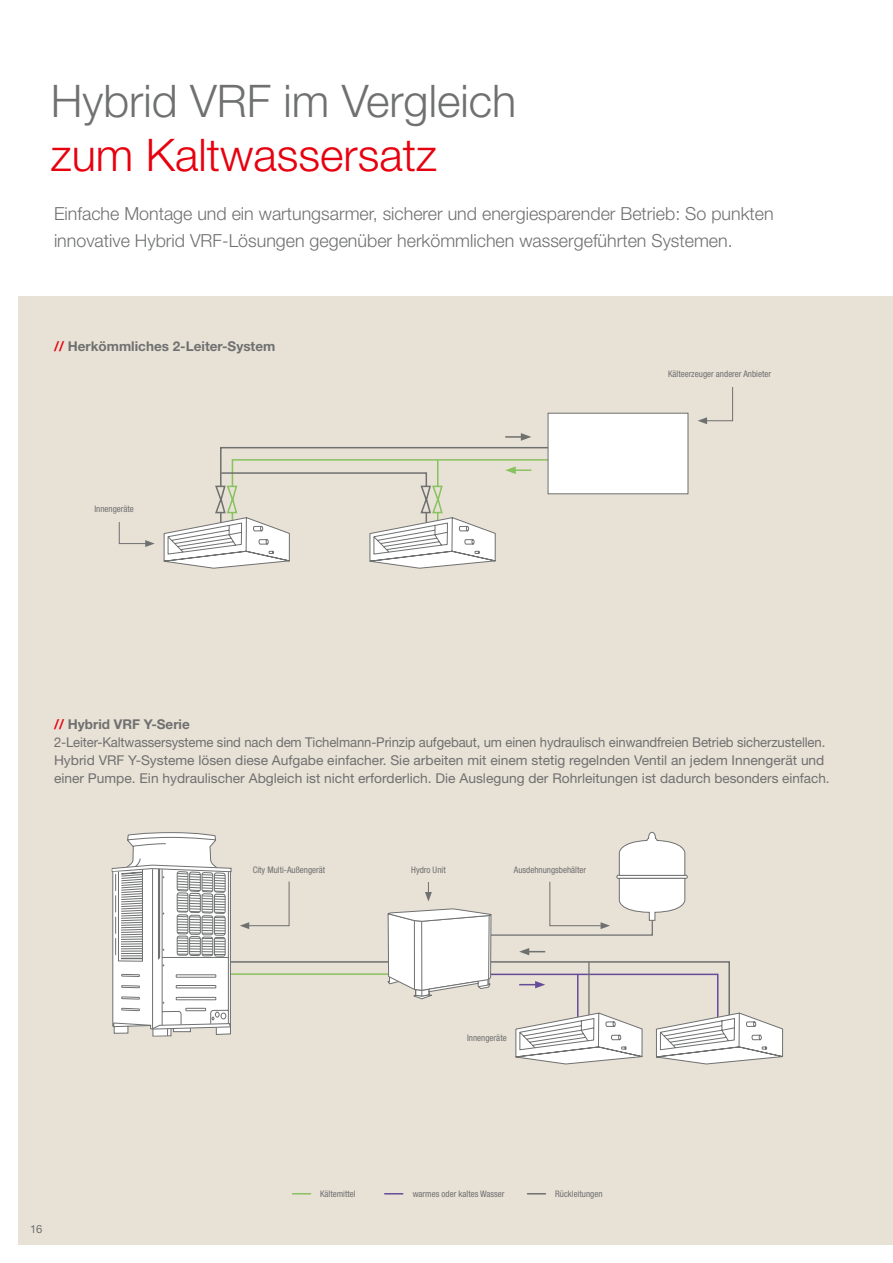
<style>
.page{position:relative;width:893px;height:1263px;background:#fff}
.page>*{position:absolute;margin:0;border:0;box-sizing:border-box;transform-origin:0 0}
.t1{font:300 45px "Helvetica Neue LT Pro";color:#6f7070}
.t2{font:300 45px "Helvetica Neue LT Pro";color:#e7000e}
.t3{font:300 18px/27px "Helvetica Neue LT Pro";color:#6f7070}
.t4{font:13.5px/18px "Helvetica Neue LT Pro";color:#6f7070}
.t5{font:700 13.5px "Helvetica Neue LT Pro";color:#6f7070}
.t6{font:11.25px "Helvetica Neue LT Pro";color:#6f7070}
.t7{font:condensed 9px "Helvetica Neue LT Pro";color:#6f7070}
.s1{color:#e7000e}
.s2{font-weight:700;color:#e7000e}
.s3{font-weight:700}
</style>
<div class="page">
<div style="left:18px;top:297px;width:874px;height:948px;background:#e8e1d6"></div>
<svg style="left:292px;top:1193px;width:18px;height:2px"></svg>
<svg style="left:527px;top:1193px;width:18px;height:2px"></svg>
<svg style="left:384px;top:1193px;width:18px;height:2px"></svg>
<svg style="left:118px;top:522px;width:37px;height:25px"></svg>
<div style="left:547px;top:413px;width:141px;height:81px;background:#fff;border:1px solid #6f7070"></div>
<svg style="left:163px;top:433px;width:425px;height:136px"></svg>
<svg style="left:698px;top:387px;width:35px;height:37px"></svg>
<svg style="left:112px;top:832px;width:672px;height:233px"></svg>
<h1 class="t1" style="left:51px;top:73px;width:467px">Hybrid VRF im Vergleich</h1>
<h1 class="t2" style="left:51px;top:127px;width:387px">zum Kaltwassersatz</h1>
<h2 class="t3" style="left:54px;top:200px;width:721px">Einfache Montage und ein wartungsarmer, sicherer und energiesparender Betrieb: So punkten innovative Hybrid VRF-Lösungen gegenüber herkömmlichen wassergeführten Systemen.</h2>
<p class="t5" style="left:54px;top:338px;width:223px"><span class="s1">//</span> Herkömmliches 2-Leiter-System</p>
<p class="t7" style="left:94px;top:504px;width:41px">Innengeräte</p>
<p class="t7" style="left:668px;top:368px;width:105px">Kälteerzeuger anderer Anbieter</p>
<p class="t4" style="left:54px;top:715px;width:777px"><span class="s2">//</span> <span class="s3">Hybrid VRF Y-Serie<br></span>2-Leiter-Kaltwassersysteme sind nach dem Tichelmann-Prinzip aufgebaut, um einen hydraulisch einwandfreien Betrieb sicherzustellen.<br>Hybrid VRF Y-Systeme lösen diese Aufgabe einfacher. Sie arbeiten mit einem stetig regelnden Ventil an jedem Innengerät und einer Pumpe. Ein hydraulischer Abgleich ist nicht erforderlich. Die Auslegung der Rohrleitungen ist dadurch besonders einfach.</p>
<p class="t7" style="left:253px;top:864px;width:74px">City Multi-Außengerät</p>
<p class="t7" style="left:411px;top:864px;width:36px">Hydro Unit</p>
<p class="t7" style="left:514px;top:864px;width:74px">Ausdehnungsbehälter</p>
<p class="t6" style="left:30px;top:1222px;width:14px">16</p>
<p class="t7" style="left:467px;top:1033px;width:41px">Innengeräte</p>
<p class="t7" style="left:320px;top:1189px;width:37px">Kältemittel</p>
<p class="t7" style="left:412px;top:1189px;width:93px">warmes oder kaltes Wasser</p>
<p class="t7" style="left:555px;top:1189px;width:49px">Rückleitungen</p>
</div>
